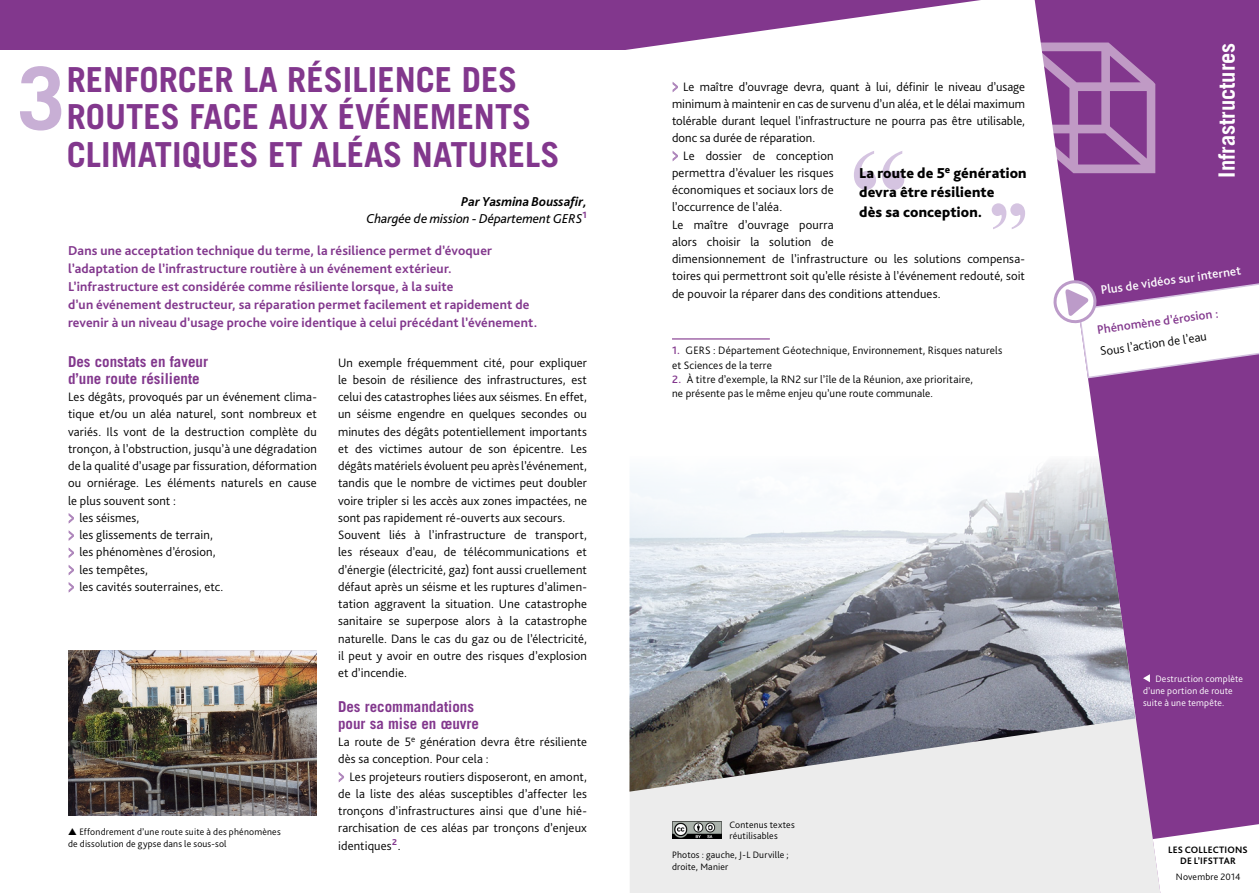
<style>
.page{position:relative;width:1259px;height:893px;background:#fff}
.page>*{position:absolute;margin:0;border:0;box-sizing:border-box;transform-origin:0 0}
.t1{font:700 86.85px "Trade Gothic LT Std";color:#c8afd5}
.t2{font:700 34.5px/37.5px "Trade Gothic LT Std";color:#82378d}
.t3{font:700 22.5px "Trade Gothic LT Std";color:#fff}
.t4{font:700 15px/17.2px "Trade Gothic LT Std";color:#82378d}
.t5{font:800 15px/19.5px "Bliss Pro";letter-spacing:.01em;color:#000}
.t6{font:700 13.5px/18px "Bliss Pro";letter-spacing:.01em;color:#82378d}
.t7{font:italic 13.5px/16.5px "Bliss Pro";color:#000;text-align:right}
.t8{font:300 12.75px/17.2px "Bliss Pro";letter-spacing:.01em;color:#000}
.t9{font:500 12.75px "Bliss Pro";color:#fff}
.t10{font:500 12.75px "Bliss Pro";color:#82378d}
.t11{font:300 11.25px/14.2px "Bliss Pro";letter-spacing:.015em;color:#000}
.t12{font:300 9.75px/12px "Bliss Pro";letter-spacing:.02em;color:#000}
.t13{font:300 9.75px/12px "Bliss Pro";letter-spacing:.02em;color:#fff}
.t14{font:700 9.75px/11.2px "Bliss Pro";letter-spacing:.015em;color:#000;text-align:center}
.s1{font-weight:700}
.s2{font-size:19.5px;color:#af87bc}
.s3{font-weight:500;color:#82378d}
</style>
<div class="page">
<div style="left:630px;top:792px;width:403px;height:101px;background:#ececec"></div>
<svg style="left:1033px;top:0;width:226px;height:893px;background:#995da2"></svg>
<svg style="left:0;top:0;width:1064px;height:50px;fill:#82378d"></svg>
<svg style="left:1152px;top:821px;width:107px;height:72px"></svg>
<svg style="left:1023px;top:43px;width:132px;height:130px"></svg>
<div style="left:1205px;top:0;width:54px;height:190px;background:#82378d"></div>
<img style="left:672px;top:821px;width:49px;height:18px">
<hr style="left:672px;top:338px;width:98px;height:1px;background:#82378d">
<img style="left:68px;top:651px;width:249px;height:164px">
<img style="left:629px;top:456px;width:506px;height:336px">
<svg style="left:1143px;top:674px;width:7px;height:8px"></svg>
<svg style="left:1053px;top:278px;width:206px;height:101px"></svg>
<svg style="left:854px;top:151px;width:50px;height:39px"></svg>
<svg style="left:991px;top:203px;width:34px;height:26px"></svg>
<h2 class="t2" style="left:67px;top:60px;width:494px">RENFORCER LA RÉSILIENCE DES<br>ROUTES FACE AUX ÉVÉNEMENTS<br>CLIMATIQUES ET ALÉAS NATURELS</h2>
<h1 class="t1" style="left:17px;top:45px;width:50px">3</h1>
<p class="t7" style="left:366px;top:193px;width:222px"><span class="s1">Par Yasmina Boussafir,<br></span>Chargée de mission - Département GERS<sup>1</sup></p>
<p class="t6" style="left:68px;top:241px;width:471px">Dans une acceptation technique du terme, la résilience permet d’évoquer l’adaptation de l’infrastructure routière à un événement extérieur.<br>L’infrastructure est considérée comme résiliente lorsque, à la suite<br>d’un événement destructeur, sa réparation permet facilement et rapidement de revenir à un niveau d’usage proche voire identique à celui précédant l’événement.</p>
<p class="t4" style="left:68px;top:352px;width:141px">Des constats en faveur d’une route résiliente</p>
<p class="t8" style="left:68px;top:388px;width:250px">Les dégâts, provoqués par un événement clima&shy;tique et/ou un aléa naturel, sont nombreux et variés. Ils vont de la destruction complète du tronçon, à l’obstruction, jusqu’à une dégradation de la qualité d’usage par fissuration, déformation ou orniérage. Les éléments naturels en cause le plus souvent sont :<br><span class="s2">&gt;</span> les séismes,<br><span class="s2">&gt;</span> les glissements de terrain,<br><span class="s2">&gt;</span> les phénomènes d’érosion,<br><span class="s2">&gt;</span> les tempêtes,<br><span class="s2">&gt;</span> les cavités souterraines, etc.</p>
<p class="t12" style="left:68px;top:826px;width:214px">▲ Effondrement d’une route suite à des phénomènes de dissolution de gypse dans le sous-sol</p>
<p class="t8" style="left:338px;top:353px;width:250px">Un exemple fréquemment cité, pour expliquer le besoin de résilience des infrastructures, est celui des catastrophes liées aux séismes. En effet, un séisme engendre en quelques secondes ou minutes des dégâts potentiellement importants et des victimes autour de son épicentre. Les dégâts matériels évoluent peu après l’événement, tandis que le nombre de victimes peut doubler voire tripler si les accès aux zones impactées, ne sont pas rapidement ré-ouverts aux secours.<br>Souvent liés à l’infrastructure de transport, les réseaux d’eau, de télécommunications et d’énergie (électricité, gaz) font aussi cruellement défaut après un séisme et les ruptures d’alimen&shy;tation aggravent la situation. Une catastrophe sanitaire se superpose alors à la catastrophe naturelle. Dans le cas du gaz ou de l’électricité, il peut y avoir en outre des risques d’explosion et d’incendie.</p>
<p class="t4" style="left:338px;top:697px;width:142px">Des recommandations pour sa mise en œuvre</p>
<p class="t8" style="left:338px;top:733px;width:250px">La route de 5<sup>e</sup> génération devra être résiliente dès sa conception. Pour cela :<br><span class="s2">&gt;</span> Les projeteurs routiers disposeront, en amont, de la liste des aléas susceptibles d’affecter les tronçons d’infrastructures ainsi que d’une hié&shy;rarchisation de ces aléas par tronçons d’enjeux identiques<sup>2</sup>.</p>
<p class="t8" style="left:672px;top:77px;width:354px"><span class="s2">&gt;</span> Le maître d’ouvrage devra, quant à lui, définir le niveau d’usage minimum à maintenir en cas de survenu d’un aléa, et le délai maximum tolérable durant lequel l’infrastructure ne pourra pas être utilisable, donc sa durée de réparation.<br><span class="s2">&gt;</span> Le dossier de conception<br>permettra d’évaluer les risques<br>économiques et sociaux lors de<br>l’occurrence de l’aléa.<br>Le maître d’ouvrage pourra<br>alors choisir la solution de<br>dimensionnement de l’infrastructure ou les solutions compensa&shy;toires qui permettront soit qu’elle résiste à l’événement redouté, soit de pouvoir la réparer dans des conditions attendues.</p>
<p class="t5" style="left:859px;top:163px;width:169px">La route de 5<sup>e</sup> génération devra être résiliente<br>dès sa conception.</p>
<p class="t11" style="left:672px;top:343px;width:332px"><span class="s3">1.</span> GERS : Département Géotechnique, Environnement, Risques naturels et Sciences de la terre</p>
<p class="t11" style="left:672px;top:372px;width:302px"><span class="s3">2.</span> À titre d’exemple, la RN2 sur l’île de la Réunion, axe prioritaire, ne présente pas le même enjeu qu’une route communale.</p>
<h3 class="t3" style="left:1213px;top:177px;width:136px;rotate:-90deg">Infrastructures</h3>
<p class="t9" style="left:1099px;top:282px;width:143px;rotate:-8deg">Plus de vidéos sur internet</p>
<p class="t10" style="left:1096px;top:322px;width:124px;rotate:-8deg">Phénomène d’érosion :</p>
<p class="t8" style="left:1099px;top:342px;width:109px;rotate:-8deg">Sous l’action de l’eau</p>
<p class="t12" style="left:729px;top:819px;width:67px;line-height:10.5px">Contenus textes réutilisables</p>
<p class="t12" style="left:672px;top:848px;width:118px">Photos : gauche, J-L Durville ; droite, Manier</p>
<p class="t13" style="left:1143px;top:673px;width:101px;text-indent:12px">Destruction complète d’une portion de route suite à une tempête.</p>
<p class="t14" style="left:1168px;top:844px;width:81px">LES COLLECTIONS<br>DE L’IFSTTAR</p>
<p class="t12" style="left:1175px;top:870px;width:66px">Novembre 2014</p>
</div>
